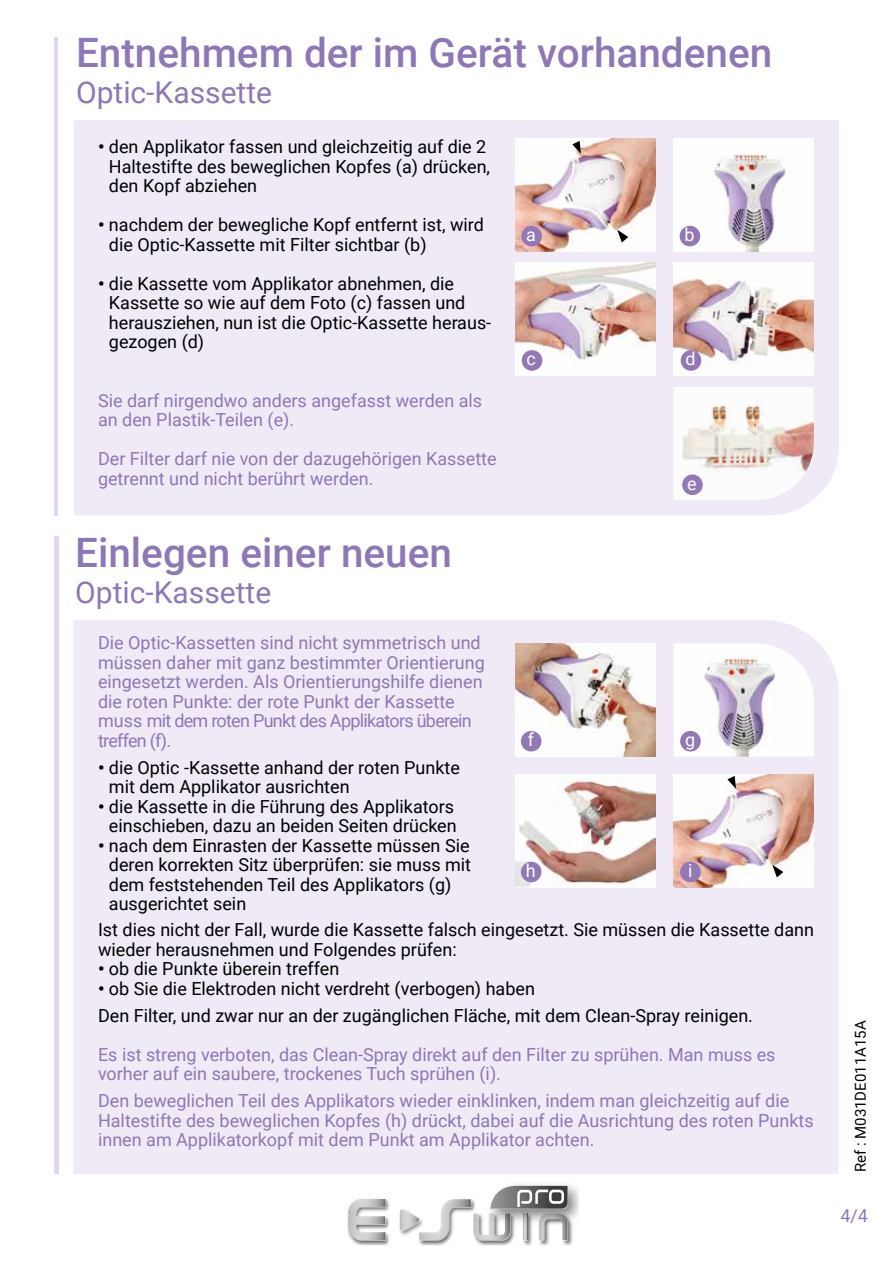
<style>
.page{position:relative;width:893px;height:1263px;background:#fff}
.page>*{position:absolute;margin:0;border:0;box-sizing:border-box;transform-origin:0 0}
.t1{font:500 40.5px "Roboto";color:#8e77b5}
.t2{font:30px "Roboto";color:#8e77b5}
.t3{font:18px/19.5px "Roboto";color:#000}
.t4{font:18px/19.5px "Roboto";color:#8e77b5}
.t5{font:18px "Roboto";color:#fff}
.t6{font:15px "Roboto";color:#000}
.s1{font-weight:700}
</style>
<div class="page">
<div style="left:74px;top:120px;width:765px;height:395px;background:#efeaf5"></div>
<img style="left:347px;top:1199px;width:226px;height:47px">
<svg style="left:348px;top:1199px;width:38px;height:42px"></svg>
<img style="left:513px;top:1184px;width:66px;height:45px">
<svg style="left:400px;top:1186px;width:168px;height:55px"></svg>
<hr style="left:54px;top:37px;width:3px;height:478px;background:#e1d6eb">
<hr style="left:54px;top:537px;width:4px;height:637px;background:#e1d6eb">
<img style="left:674px;top:387px;width:140px;height:113px">
<img style="left:674px;top:263px;width:140px;height:113px">
<img style="left:674px;top:138px;width:140px;height:113px">
<img style="left:515px;top:138px;width:141px;height:113px">
<img style="left:515px;top:263px;width:141px;height:112px">
<div style="left:521px;top:226px;width:21px;height:20px;background:#9278b5;border-radius:50%"></div>
<div style="left:680px;top:226px;width:20px;height:20px;background:#9278b5;border-radius:50%"></div>
<div style="left:522px;top:350px;width:20px;height:21px;background:#9278b5;border-radius:50%"></div>
<div style="left:681px;top:350px;width:20px;height:21px;background:#9278b5;border-radius:50%"></div>
<div style="left:682px;top:474px;width:21px;height:21px;background:#9278b5;border-radius:50%"></div>
<div style="left:73px;top:620px;width:765px;height:554px;background:#efeaf5"></div>
<img style="left:674px;top:643px;width:140px;height:113px">
<img style="left:515px;top:643px;width:141px;height:113px">
<img style="left:673px;top:774px;width:140px;height:113px">
<img style="left:515px;top:774px;width:141px;height:113px">
<div style="left:521px;top:731px;width:20px;height:20px;background:#9278b5;border-radius:50%"></div>
<div style="left:680px;top:731px;width:21px;height:20px;background:#9278b5;border-radius:50%"></div>
<div style="left:521px;top:862px;width:20px;height:20px;background:#9278b5;border-radius:50%"></div>
<div style="left:680px;top:862px;width:21px;height:20px;background:#9278b5;border-radius:50%"></div>
<svg style="left:617px;top:230px;width:11px;height:12px"></svg>
<svg style="left:572px;top:141px;width:9px;height:13px"></svg>
<svg style="left:772px;top:865px;width:11px;height:12px"></svg>
<svg style="left:727px;top:776px;width:9px;height:13px"></svg>
<h1 class="t1" style="left:76px;top:25px;width:698px">Entnehmem der im Gerät vorhandenen</h1>
<h2 class="t2" style="left:76px;top:72px;width:198px">Optic-Kassette</h2>
<p class="t3" style="left:109px;top:136px;width:383px;text-indent:-11px"><span class="s1">•</span> den Applikator fassen und gleichzeitig auf die 2<br>Haltestifte des beweglichen Kopfes (a) drücken, den Kopf abziehen</p>
<p class="t3" style="left:109px;top:214px;width:376px;text-indent:-11px"><span class="s1">•</span> nachdem der bewegliche Kopf entfernt ist, wird die Optic-Kassette mit Filter sichtbar (b)</p>
<p class="t3" style="left:109px;top:273px;width:384px;text-indent:-11px"><span class="s1">•</span> die Kassette vom Applikator abnehmen, die Kassette so wie auf dem Foto (c) fassen und herausziehen, nun ist die Optic-Kassette heraus&shy;gezogen (d)</p>
<p class="t4" style="left:98px;top:390px;width:386px">Sie darf nirgendwo anders angefasst werden als an den Plastik-Teilen (e).</p>
<p class="t4" style="left:98px;top:448px;width:400px">Der Filter darf nie von der dazugehörigen Kassette getrennt und nicht berührt werden.</p>
<p class="t5" style="left:526px;top:222px;width:11px">a</p>
<p class="t5" style="left:684px;top:222px;width:12px">b</p>
<p class="t5" style="left:527px;top:346px;width:11px">c</p>
<p class="t5" style="left:686px;top:346px;width:12px">d</p>
<p class="t5" style="left:687px;top:471px;width:11px">e</p>
<h1 class="t1" style="left:75px;top:524px;width:378px">Einlegen einer neuen</h1>
<h2 class="t2" style="left:75px;top:571px;width:198px">Optic-Kassette</h2>
<p class="t4" style="left:98px;top:633px;width:388px">Die Optic-Kassetten sind nicht symmetrisch und müssen daher mit ganz bestimmter Orientierung eingesetzt werden. Als Orientierungshilfe dienen die roten Punkte: der rote Punkt der Kassette muss mit dem roten Punkt des Applikators überein treffen (f).</p>
<p class="t3" style="left:109px;top:757px;width:352px;text-indent:-11px"><span class="s1">•</span> die Optic -Kassette anhand der roten Punkte mit dem Applikator ausrichten</p>
<p class="t3" style="left:98px;top:796px;width:360px;text-align:right"><span class="s1">•</span> die Kassette in die Führung des Applikators einschieben, dazu an beiden Seiten drücken</p>
<p class="t3" style="left:109px;top:835px;width:364px;text-indent:-11px"><span class="s1">•</span> nach dem Einrasten der Kassette müssen Sie deren korrekten Sitz überprüfen: sie muss mit dem feststehenden Teil des Applikators (g) ausgerichtet sein</p>
<p class="t3" style="left:98px;top:919px;width:717px">Ist dies nicht der Fall, wurde die Kassette falsch eingesetzt. Sie müssen die Kassette dann wieder herausnehmen und Folgendes prüfen:</p>
<p class="t3" style="left:98px;top:958px;width:243px"><span class="s1">•</span> ob die Punkte überein treffen</p>
<p class="t3" style="left:98px;top:974px;width:656px;line-height:27px"><span class="s1">•</span> ob Sie die Elektroden nicht verdreht (verbogen) haben<br>Den Filter, und zwar nur an der zugänglichen Fläche, mit dem Clean-Spray reinigen.</p>
<p class="t4" style="left:98px;top:1044px;width:679px">Es ist streng verboten, das Clean-Spray direkt auf den Filter zu sprühen. Man muss es vorher auf ein saubere, trockenes Tuch sprühen (i).</p>
<p class="t4" style="left:98px;top:1090px;width:717px">Den beweglichen Teil des Applikators wieder einklinken, indem man gleichzeitig auf die<br>Haltestifte des beweglichen Kopfes (h) drückt, dabei auf die Ausrichtung des roten Punkts innen am Applikatorkopf mit dem Punkt am Applikator achten.</p>
<p class="t5" style="left:528px;top:727px;width:8px">f</p>
<p class="t5" style="left:685px;top:727px;width:12px">g</p>
<p class="t5" style="left:526px;top:858px;width:11px">h</p>
<p class="t5" style="left:688px;top:858px;width:6px">i</p>
<p class="t6" style="left:850px;top:1172px;width:153px;rotate:-90deg">Ref : M031DE011A15A</p>
<p class="t4" style="left:840px;top:1206px;width:29px">4/4</p>
</div>
